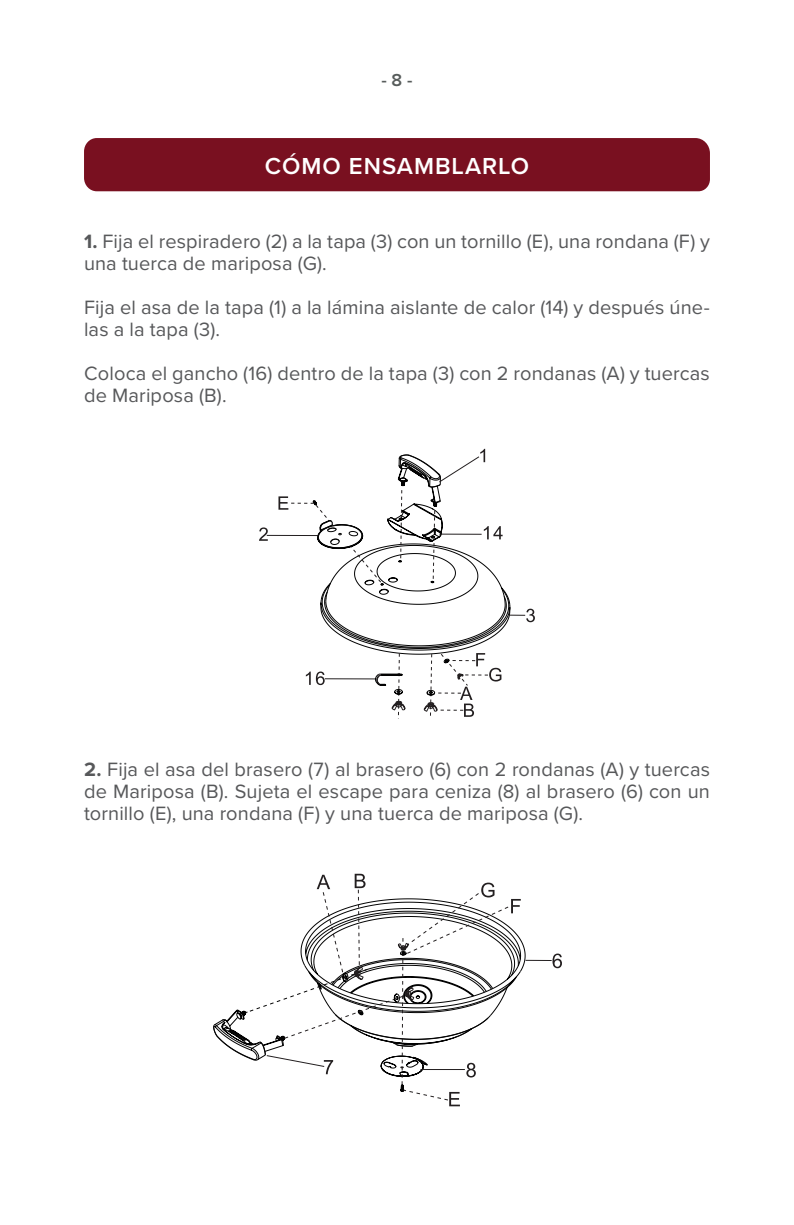
<style>
.page{position:relative;width:794px;height:1225px;background:#fff}
.page>*{position:absolute;margin:0;border:0;box-sizing:border-box;transform-origin:0 0}
.t1{font:600 24px "Proxima Nova";letter-spacing:.04em;color:#fff}
.t2{font:20px/22px "Proxima Nova";letter-spacing:.005em;color:#57585a}
.t3{font:600 18px "Proxima Nova A";color:#575c5b}
.s1{font-weight:700}
</style>
<div class="page">
<div style="left:84px;top:138px;width:626px;height:53px;background:#791020"></div>
<svg style="left:259px;top:449px;width:276px;height:270px"></svg>
<svg style="left:213px;top:873px;width:349px;height:233px"></svg>
<p class="t3" style="left:381px;top:70px;width:32px">- 8 -</p>
<p class="t1" style="left:265px;top:148px;width:266px">CÓMO ENSAMBLARLO</p>
<p class="t2" style="left:84px;top:229px;width:627px"><span class="s1">1.</span> Fija el respiradero (2) a la tapa (3) con un tornillo (E), una rondana (F) y una tuerca de mariposa (G).</p>
<p class="t2" style="left:84px;top:295px;width:627px">Fija el asa de la tapa (1) a la lámina aislante de calor (14) y después úne&shy;las a la tapa (3).</p>
<p class="t2" style="left:84px;top:361px;width:627px">Coloca el gancho (16) dentro de la tapa (3) con 2 rondanas (A) y tuercas de Mariposa (B).</p>
<p class="t2" style="left:84px;top:757px;width:627px;text-align:justify"><span class="s1">2.</span> Fija el asa del brasero (7) al brasero (6) con 2 rondanas (A) y tuercas de Mariposa (B). Sujeta el escape para ceniza (8) al brasero (6) con un tornillo (E), una rondana (F) y una tuerca de mariposa (G).</p>
</div>
